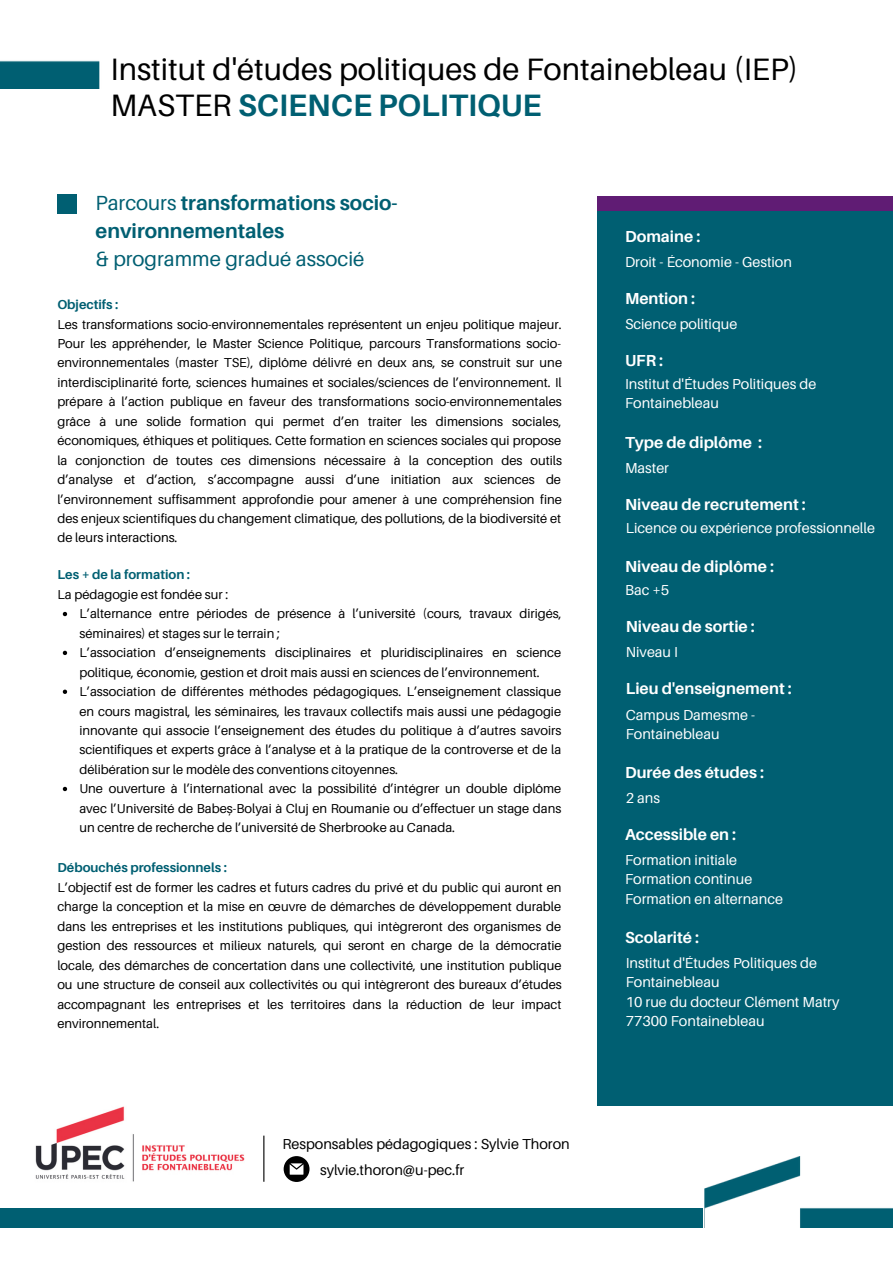
<style>
.page{position:relative;width:893px;height:1264px;background:#fff}
.page>*{position:absolute;margin:0;border:0;box-sizing:border-box;transform-origin:0 0}
.t1{font:30.9px/36.6px "Aileron";color:#000}
.t2{font:700 20.4px/28px "Aileron";color:#005f72}
.t3{font:20.4px "Aileron";color:#005f72}
.t4{font:700 15.9px "Aileron";color:#fff}
.t5{font:14.4px/19px "Aileron";color:#fff}
.t6{font:14.4px/25.8px "Aileron";color:#000}
.t7{font:12.9px/19.5px "Aileron";color:#000;text-align:justify}
.t8{font:700 12.9px "Aileron";color:#005f72}
.s1{font-weight:700;color:#005f72}
.s2{font-weight:400}
</style>
<div class="page">
<img style="left:35px;top:1106px;width:230px;height:76px">
<img style="left:704px;top:1156px;width:188px;height:71px">
<img style="left:0;top:60px;width:100px;height:28px">
<div style="left:57px;top:194px;width:20px;height:19px;background:#005f72"></div>
<div style="left:597px;top:197px;width:295px;height:29px;background:#601c74"></div>
<div style="left:597px;top:211px;width:295px;height:894px;background:#005f72"></div>
<hr style="left:263px;top:1135px;width:1px;height:46px;background:#000">
<div style="left:0;top:1207px;width:702px;height:20px;background:#005f72"></div>
<svg style="left:283px;top:1156px;width:26px;height:25px"></svg>
<svg style="left:63px;top:612px;width:4px;height:4px"></svg>
<svg style="left:63px;top:650px;width:4px;height:5px"></svg>
<svg style="left:63px;top:689px;width:4px;height:5px"></svg>
<svg style="left:63px;top:786px;width:4px;height:5px"></svg>
<h1 class="t1" style="left:110px;top:50px;width:689px">Institut d'études politiques de Fontainebleau (IEP)<br>MASTER <span class="s1">SCIENCE POLITIQUE</span></h1>
<h2 class="t2" style="left:95px;top:188px;width:303px"><span class="s2">Parcours</span> transformations socio&shy;environnementales</h2>
<h2 class="t3" style="left:95px;top:246px;width:270px">&amp; programme gradué associé</h2>
<p class="t8" style="left:57px;top:297px;width:62px">Objectifs :</p>
<p class="t7" style="left:57px;top:314px;width:506px">Les transformations socio-environnementales représentent un enjeu politique majeur.<br>Pour les appréhender, le Master Science Politique, parcours Transformations socio&shy;environnementales (master TSE), diplôme délivré en deux ans, se construit sur une interdisciplinarité forte, sciences humaines et sociales/sciences de l’environnement. Il prépare à l’action publique en faveur des transformations socio-environnementales grâce à une solide formation qui permet d’en traiter les dimensions sociales, économiques, éthiques et politiques. Cette formation en sciences sociales qui propose la conjonction de toutes ces dimensions nécessaire à la conception des outils d’analyse et d’action, s’accompagne aussi d’une initiation aux sciences de l’environnement suffisamment approfondie pour amener à une compréhension fine des enjeux scientifiques du changement climatique, des pollutions, de la biodiversité et de leurs interactions.</p>
<p class="t8" style="left:57px;top:567px;width:134px">Les + de la formation :</p>
<p class="t7" style="left:57px;top:584px;width:172px">La pédagogie est fondée sur :</p>
<p class="t7" style="left:79px;top:604px;width:483px;text-align:left">L’alternance entre périodes de présence à l’université (cours, travaux dirigés, séminaires) et stages sur le terrain ;<br>L’association d’enseignements disciplinaires et pluridisciplinaires en science politique, économie, gestion et droit mais aussi en sciences de l’environnement.<br>L’association de différentes méthodes pédagogiques. L’enseignement classique en cours magistral, les séminaires, les travaux collectifs mais aussi une pédagogie innovante qui associe l’enseignement des études du politique à d’autres savoirs scientifiques et experts grâce à l’analyse et à la pratique de la controverse et de la délibération sur le modèle des conventions citoyennes.<br>Une ouverture à l’international avec la possibilité d’intégrer un double diplôme avec l’Université de Babeș-Bolyai à Cluj en Roumanie ou d’effectuer un stage dans un centre de recherche de l’université de Sherbrooke au Canada.</p>
<p class="t8" style="left:57px;top:860px;width:171px">Débouchés professionnels :</p>
<p class="t7" style="left:57px;top:877px;width:506px">L’objectif est de former les cadres et futurs cadres du privé et du public qui auront en charge la conception et la mise en œuvre de démarches de développement durable dans les entreprises et les institutions publiques, qui intègreront des organismes de gestion des ressources et milieux naturels, qui seront en charge de la démocratie locale, des démarches de concertation dans une collectivité, une institution publique ou une structure de conseil aux collectivités ou qui intègreront des bureaux d’études accompagnant les entreprises et les territoires dans la réduction de leur impact environnemental.</p>
<p class="t6" style="left:320px;top:1130px;width:251px;text-indent:-37px">Responsables pédagogiques : Sylvie Thoron sylvie.thoron@u-pec.fr</p>
<p class="t4" style="left:625px;top:226px;width:77px">Domaine :</p>
<p class="t5" style="left:625px;top:252px;width:168px">Droit - Économie - Gestion</p>
<p class="t4" style="left:625px;top:288px;width:71px">Mention :</p>
<p class="t5" style="left:625px;top:314px;width:114px">Science politique</p>
<p class="t4" style="left:625px;top:351px;width:40px">UFR :</p>
<p class="t5" style="left:625px;top:374px;width:193px">Institut d'Études Politiques de<br>Fontainebleau</p>
<p class="t4" style="left:625px;top:432px;width:138px">Type de diplôme :</p>
<p class="t5" style="left:625px;top:458px;width:46px">Master</p>
<p class="t4" style="left:625px;top:494px;width:182px">Niveau de recrutement :</p>
<p class="t5" style="left:625px;top:518px;width:251px">Licence ou expérience professionnelle</p>
<p class="t4" style="left:625px;top:557px;width:150px">Niveau de diplôme :</p>
<p class="t5" style="left:625px;top:580px;width:46px">Bac +5</p>
<p class="t4" style="left:625px;top:617px;width:130px">Niveau de sortie :</p>
<p class="t5" style="left:625px;top:642px;width:54px">Niveau I</p>
<p class="t4" style="left:625px;top:679px;width:167px">Lieu d'enseignement :</p>
<p class="t5" style="left:625px;top:704px;width:131px">Campus Damesme -<br>Fontainebleau</p>
<p class="t4" style="left:625px;top:762px;width:140px">Durée des études :</p>
<p class="t5" style="left:625px;top:788px;width:36px">2 ans</p>
<p class="t4" style="left:625px;top:824px;width:113px">Accessible en :</p>
<p class="t5" style="left:625px;top:850px;width:159px">Formation initiale<br>Formation continue<br>Formation en alternance</p>
<p class="t4" style="left:625px;top:927px;width:75px">Scolarité :</p>
<p class="t5" style="left:625px;top:953px;width:215px">Institut d'Études Politiques de<br>Fontainebleau<br>10 rue du docteur Clément Matry<br>77300 Fontainebleau</p>
</div>
